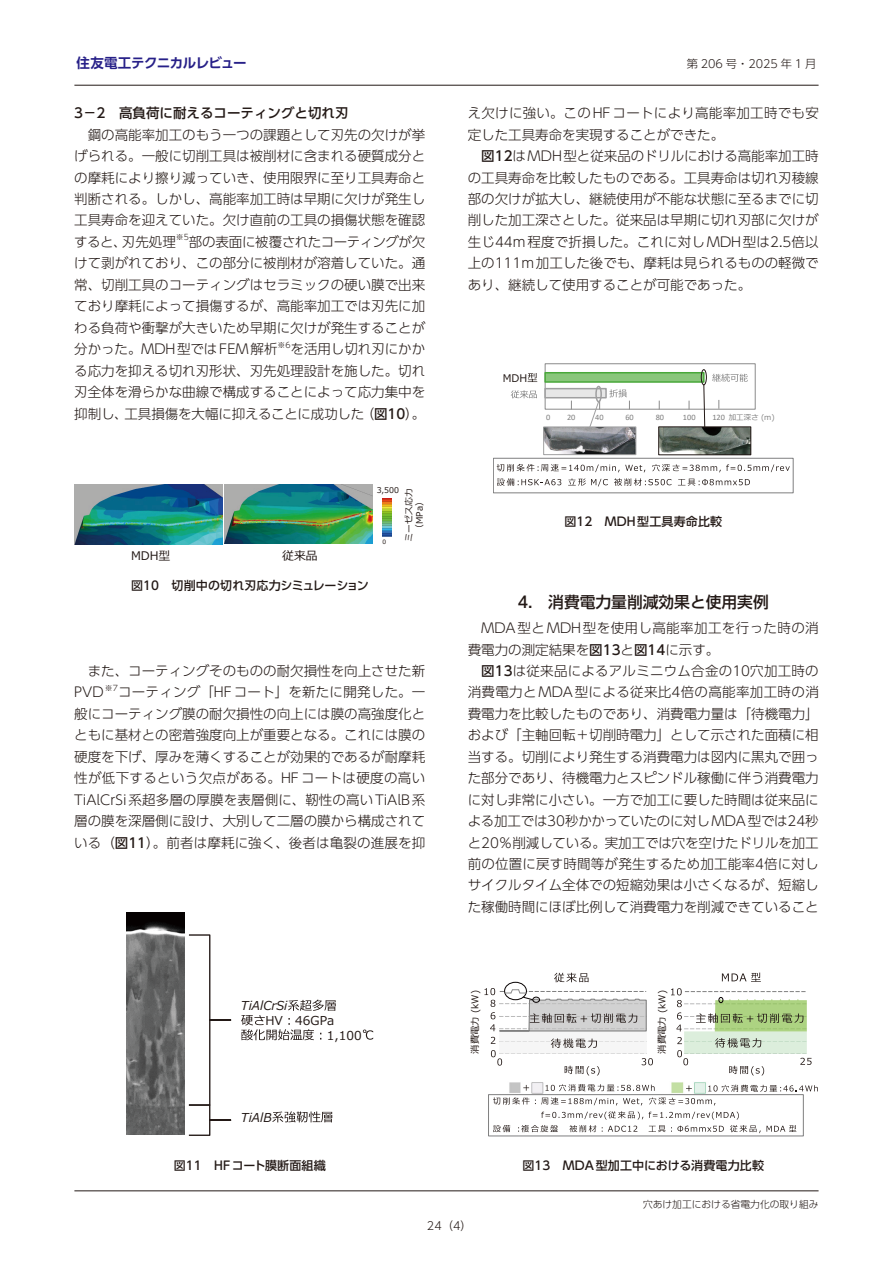
<style>
.page{position:relative;width:893px;height:1263px;background:#fff}
.page>*{position:absolute;margin:0;border:0;box-sizing:border-box;transform-origin:0 0}
.本文-章タイトル{font:500 15.75px "UD Shin Go Pro";color:#231916}
.本文-基本{font:300 13.5px/21.5px "UD Shin Go Pro";color:#231916;text-align:justify}
.本文-基本-2{font:300 13.5px/21.5px "UD Shin Go Pro";letter-spacing:.02em;color:#231916}
.本文-基本-3{font:300 13.5px/21.5px "UD Shin Go Pro";letter-spacing:.03em;color:#231916}
.本文-小見出し{font:500 13.5px "UD Shin Go Pro";color:#231916}
.t1{font:700 13.5px "UD Shin Go Pro De";letter-spacing:-.035em;color:#272088}
.t2{font:italic 12.3px "Meiryo";color:#231916}
.t3{font:12.3px "Meiryo";letter-spacing:.005em;color:#231916}
.キャプション{font:500 12px "UD Shin Go Pro";letter-spacing:.015em;color:#231916}
.t4{font:11.85px "Meiryo";letter-spacing:-.005em;color:#231916}
.t5{font:300 11.25px "UD Shin Go Pro";color:#231916}
.t6{font:10.5px "Meiryo";color:#231916}
.t7{font:300 9.75px "UD Shin Go Pro";color:#231916}
.t8{font:9.45px "Meiryo";color:#231916}
.t9{font:8.85px/10.6px "Meiryo";letter-spacing:-.01em;color:#231916;text-align:center}
.t10{font:8.25px "Calibri";letter-spacing:.005em;color:#7d7d7d}
.t11{font:7.95px "Meiryo";color:#231916}
.本文-基本-4{font:300 7.8px "UD Shin Go Pro";color:#231916}
.t12{font:7.5px "Meiryo";color:#7d7d7d}
.t13{font:6px "Meiryo";color:#231916}
.s1{font-weight:500}
.s2{font-family:"Calibri";font-size:8.25px}
</style>
<div class="page">
<hr style="left:74px;top:85px;width:745px;height:1px;background:#231916">
<hr style="left:74px;top:1190px;width:745px;height:1px;background:#231916">
<img style="left:225px;top:485px;width:148px;height:59px">
<img style="left:74px;top:485px;width:148px;height:59px">
<img style="left:382px;top:498px;width:10px;height:39px">
<svg style="left:241px;top:999px;width:95px;height:41px"></svg>
<svg style="left:363px;top:1029px;width:10px;height:11px"></svg>
<svg style="left:272px;top:1111px;width:60px;height:11px"></svg>
<img style="left:126px;top:913px;width:59px;height:222px">
<svg style="left:188px;top:934px;width:44px;height:202px"></svg>
<svg style="left:511px;top:390px;width:26px;height:8px"></svg>
<svg style="left:528px;top:373px;width:9px;height:9px"></svg>
<div style="left:545px;top:363px;width:211px;height:47px;border:1px solid #8b8b8b"></div>
<div style="left:545px;top:373px;width:159px;height:9px;background:#89c67b"></div>
<div style="left:544px;top:372px;width:161px;height:11px;border:2px solid #49a83a"></div>
<div style="left:545px;top:389px;width:61px;height:9px;background:#e7e7e7"></div>
<div style="left:544px;top:388px;width:63px;height:10px;border:2px solid #9f9fa0"></div>
<div style="left:701px;top:369px;width:6px;height:16px;border:1px solid #231916;border-radius:50%"></div>
<svg style="left:609px;top:389px;width:21px;height:20px"></svg>
<img style="left:660px;top:428px;width:89px;height:25px">
<div style="left:658px;top:426px;width:93px;height:29px;border:1px solid #231916"></div>
<img style="left:545px;top:429px;width:89px;height:24px">
<div style="left:543px;top:427px;width:93px;height:28px;border:1px solid #9f9fa0"></div>
<div style="left:595px;top:386px;width:7px;height:16px;border:2px solid #9f9fa0;border-radius:50%"></div>
<svg style="left:703px;top:384px;width:2px;height:44px"></svg>
<svg style="left:589px;top:401px;width:11px;height:27px"></svg>
<svg style="left:712px;top:374px;width:35px;height:8px"></svg>
<div style="left:493px;top:458px;width:300px;height:35px;border:1px solid #7f7f80"></div>
<svg style="left:497px;top:464px;width:293px;height:8px"></svg>
<svg style="left:497px;top:478px;width:253px;height:8px"></svg>
<img style="left:509px;top:1082px;width:197px;height:2px">
<img style="left:499px;top:1031px;width:147px;height:1px">
<svg style="left:505px;top:982px;width:21px;height:18px"></svg>
<div style="left:504px;top:982px;width:23px;height:18px;border:1px solid #060101;border-radius:50%"></div>
<svg style="left:554px;top:973px;width:34px;height:9px"></svg>
<svg style="left:722px;top:972px;width:39px;height:10px"></svg>
<div style="left:488px;top:1094px;width:316px;height:42px;border:1px solid #7f7f80"></div>
<svg style="left:541px;top:1111px;width:198px;height:8px"></svg>
<svg style="left:493px;top:1125px;width:303px;height:8px"></svg>
<svg style="left:493px;top:1084px;width:325px;height:21px"></svg>
<svg style="left:491px;top:1037px;width:162px;height:38px"></svg>
<svg style="left:484px;top:988px;width:163px;height:43px"></svg>
<svg style="left:677px;top:1037px;width:135px;height:38px"></svg>
<svg style="left:671px;top:988px;width:135px;height:43px"></svg>
<p class="t1" style="left:77px;top:52px;width:172px">住友電工テクニカルレビュー</p>
<p class="t5" style="left:687px;top:55px;width:131px">第 206 号・2025 年 1 月</p>
<p class="本文-小見出し" style="left:74px;top:102px;width:276px">3−2　高負荷に耐えるコーティングと切れ刃</p>
<p class="本文-基本" style="left:74px;top:123px;width:352px;text-indent:14px">鋼の高能率加工のもう一つの課題として刃先の欠けが挙げられる。一般に切削工具は被削材に含まれる硬質成分との摩耗により擦り減っていき、使用限界に至り工具寿命と判断される。しかし、高能率加工時は早期に欠けが発生し工具寿命を迎えていた。欠け直前の工具の損傷状態を確認すると、刃先処理</p>
<p class="本文-基本-4" style="left:176px;top:231px;width:15px">※5</p>
<p class="本文-基本" style="left:74px;top:231px;width:353px;text-indent:115px">部の表面に被覆されたコーティングが欠けて剥がれており、この部分に被削材が溶着していた。通常、切削工具のコーティングはセラミックの硬い膜で出来ており摩耗によって損傷するが、高能率加工では刃先に加わる負荷や衝撃が大きいため早期に欠けが発生することが分かった。MDH型ではFEM解析</p>
<p class="本文-基本-4" style="left:277px;top:338px;width:15px">※6</p>
<p class="本文-基本" style="left:74px;top:338px;width:353px;text-indent:216px">を活用し切れ刃にかかる応力を抑える切れ刃形状、刃先処理設計を施した。切れ刃全体を滑らかな曲線で構成することによって応力集中を抑制し、工具損傷を大幅に抑えることに成功した（<span class="s1">図10</span>）。</p>
<p class="t4" style="left:282px;top:547px;width:37px">従来品</p>
<p class="キャプション" style="left:131px;top:576px;width:239px">図10　切削中の切れ刃応力シミュレーション</p>
<p class="t4" style="left:131px;top:547px;width:41px">MDH型</p>
<p class="t11" style="left:377px;top:485px;width:24px">3,500</p>
<p class="t9" style="left:404px;top:542px;width:55px;rotate:-90deg">ミーゼス応力（MPa）</p>
<p class="t13" style="left:383px;top:538px;width:5px">0</p>
<p class="本文-基本" style="left:74px;top:660px;width:352px;text-indent:14px">また、コーティングそのものの耐欠損性を向上させた新<br>PVD</p>
<p class="本文-基本-4" style="left:105px;top:681px;width:15px">※7</p>
<p class="本文-基本" style="left:74px;top:681px;width:353px;text-indent:44px">コーティング「HFコート」を新たに開発した。一般にコーティング膜の耐欠損性の向上には膜の高強度化とともに基材との密着強度向上が重要となる。これには膜の硬度を下げ、厚みを薄くすることが効果的であるが耐摩耗性が低下するという欠点がある。HFコートは硬度の高いTiAlCrSi系超多層の厚膜を表層側に、靭性の高いTiAlB系層の膜を深層側に設け、大別して二層の膜から構成されている（<span class="s1">図11</span>）。前者は摩耗に強く、後者は亀裂の進展を抑</p>
<p class="t2" style="left:241px;top:997px;width:48px">TiAlCrSi</p>
<p class="t3" style="left:265px;top:1012px;width:70px">HV 46GPa</p>
<p class="t3" style="left:327px;top:1026px;width:36px">1,100</p>
<p class="t2" style="left:241px;top:1108px;width:32px">TiAlB</p>
<p class="キャプション" style="left:174px;top:1155px;width:153px">図11 HFコート膜断面組織</p>
<p class="本文-基本-2" style="left:468px;top:102px;width:353px">え欠けに強い。このHFコートにより高能率加工時でも安定した工具寿命を実現することができた。</p>
<p class="本文-基本" style="left:468px;top:145px;width:353px;text-indent:14px"><span class="s1">図12</span>はMDH型と従来品のドリルにおける高能率加工時の工具寿命を比較したものである。工具寿命は切れ刃稜線部の欠けが拡大し、継続使用が不能な状態に至るまでに切削した加工深さとした。従来品は早期に切れ刃部に欠けが生じ44m程度で折損した。これに対しMDH型は2.5倍以上の111m加工した後でも、摩耗は見られるものの軽微であり、継続して使用することが可能であった。</p>
<p class="t6" style="left:503px;top:370px;width:26px">MDH</p>
<p class="t10" style="left:546px;top:411px;width:6px">0</p>
<p class="t10" style="left:567px;top:412px;width:10px">20</p>
<p class="t10" style="left:595px;top:411px;width:10px">40</p>
<p class="t10" style="left:625px;top:411px;width:10px">60</p>
<p class="t10" style="left:656px;top:411px;width:10px">80</p>
<p class="t10" style="left:683px;top:411px;width:14px">100</p>
<p class="t12" style="left:712px;top:412px;width:64px"><span class="s2">120</span> 加工深さ (m)</p>
<p class="キャプション" style="left:564px;top:512px;width:159px">図12 MDH型工具寿命比較</p>
<p class="本文-章タイトル" style="left:518px;top:589px;width:253px">4.　消費電力量削減効果と使用実例</p>
<p class="本文-基本-3" style="left:468px;top:617px;width:353px;text-indent:14px">MDA型とMDH型を使用し高能率加工を行った時の消費電力の測定結果を<span class="s1">図13</span>と<span class="s1">図14</span>に示す。</p>
<p class="本文-基本" style="left:468px;top:660px;width:353px;text-indent:14px"><span class="s1">図13</span>は従来品によるアルミニウム合金の10穴加工時の消費電力とMDA型による従来比4倍の高能率加工時の消費電力を比較したものであり、消費電力量は「待機電力」および「主軸回転＋切削時電力」として示された面積に相当する。切削により発生する消費電力は図内に黒丸で囲った部分であり、待機電力とスピンドル稼働に伴う消費電力に対し非常に小さい。一方で加工に要した時間は従来品による加工では30秒かかっていたのに対しMDA型では24秒と20％削減している。実加工では穴を空けたドリルを加工前の位置に戻す時間等が発生するため加工能率4倍に対しサイクルタイム全体での短縮効果は小さくなるが、短縮した稼働時間にほぼ比例して消費電力を削減できていること</p>
<p class="t8" style="left:468px;top:1054px;width:65px;rotate:-90deg">消費電力 (kW)</p>
<p class="t8" style="left:655px;top:1054px;width:65px;rotate:-90deg">消費電力 (kW)</p>
<p class="キャプション" style="left:522px;top:1155px;width:243px">図13 MDA型加工中における消費電力比較</p>
<p class="t7" style="left:643px;top:1196px;width:177px">穴あけ加工における省電力化の取り組み</p>
<p class="t5" style="left:427px;top:1217px;width:46px">24（4）</p>
</div>
